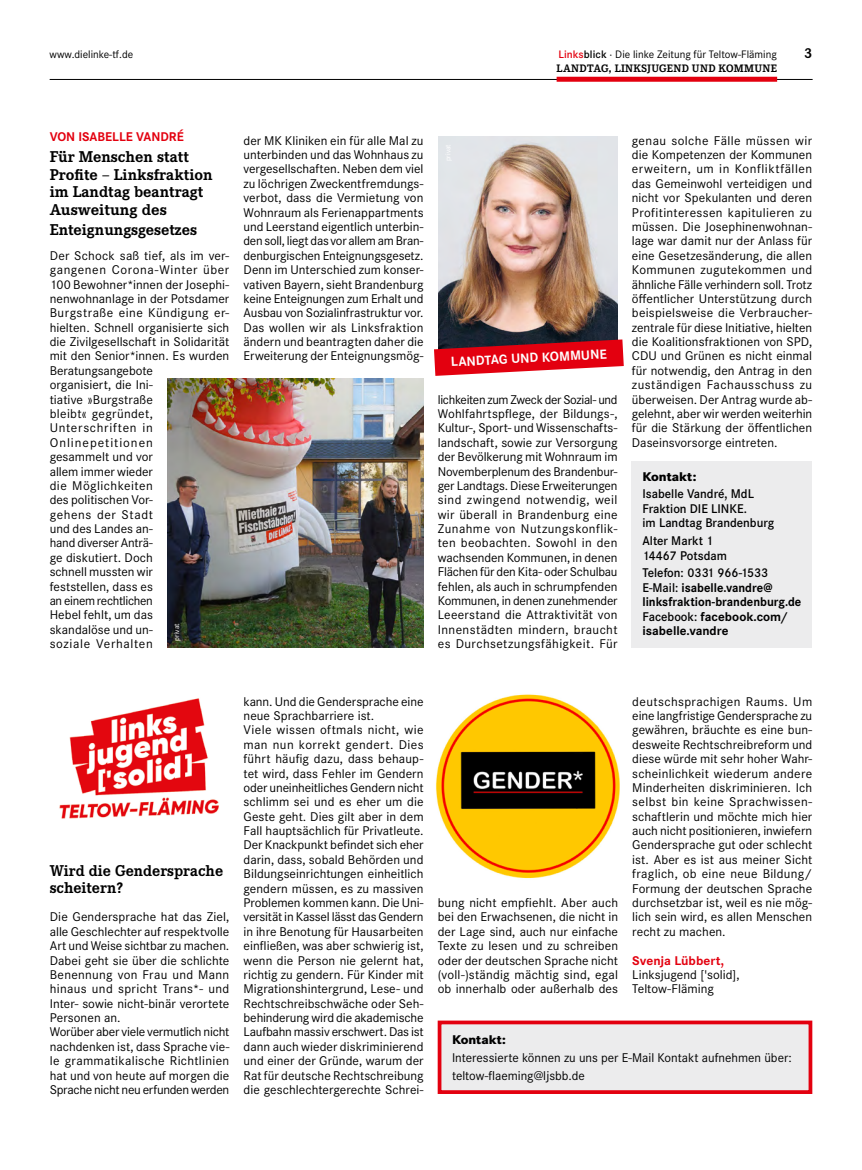
<style>
.page{position:relative;width:862px;height:1170px;background:#fff}
.page>*{position:absolute;margin:0;border:0;box-sizing:border-box;transform-origin:0 0}
.t1{font:700 16.25px/17.5px "Corporate E";color:#000}
.t2{font:700 15px "Corporate E";color:#000}
.t3{font:700 13.75px "Corporate S";color:#fff}
.t4{font:13.12px/14.4px "Corporate S";color:#000}
.t5{font:700 13.12px/14.4px "Corporate S";color:#000;scale:.95 1}
.t6{font:600 13.12px/14.4px "Corporate S";color:#000}
.t7{font:700 13.12px "Corporate S";color:#e3000f}
.t8{font:800 13.12px "Corporate S";color:#000}
.t9{font:11.25px "Corporate S";color:#000}
.t10{font:700 11.25px "Corporate E";letter-spacing:.025em;color:#000}
.t11{font:7.5px "Corporate S";color:#fff}
.s1{font-weight:600;color:#e3000f}
.s2{font-weight:600}
</style>
<div class="page">
<hr style="left:50px;top:79px;width:762px;height:1px;background:#000">
<div style="left:556px;top:77px;width:220px;height:5px;background:#e3000f"></div>
<img style="left:59px;top:698px;width:160px;height:121px">
<div style="left:631px;top:461px;width:180px;height:187px;background:#ececed"></div>
<img style="left:438px;top:136px;width:179px;height:203px">
<svg style="left:434px;top:339px;width:189px;height:37px;background:#ca2936"></svg>
<svg style="left:437px;top:1020px;width:376px;height:74px;background:#ebd0d2"></svg>
<img style="left:436px;top:694px;width:184px;height:184px">
<img style="left:167px;top:379px;width:256px;height:268px">
<p class="t9" style="left:50px;top:48px;width:85px">www.dielinke-tf.de</p>
<p class="t9" style="left:558px;top:48px;width:220px"><span class="s1">Links</span><span class="s2">blick</span> · Die linke Zeitung für Teltow-Fläming</p>
<p class="t2" style="left:804px;top:45px;width:9px">3</p>
<p class="t10" style="left:556px;top:62px;width:222px">LANDTAG, LINKSJUGEND UND KOMMUNE</p>
<p class="t7" style="left:50px;top:129px;width:135px">VON ISABELLE VANDRÉ</p>
<p class="t1" style="left:50px;top:148px;width:164px">Für Menschen statt<br>Profite – Linksfraktion im Landtag beantragt<br>Ausweitung des</p>
<p class="t1" style="left:50px;top:221px;width:149px">Enteignungsgesetzes</p>
<p class="t4" style="left:50px;top:248px;width:181px">Der Schock saß tief, als im ver&shy;gangenen Corona-Winter über<br>100 Bewohner*innen der Josephi&shy;nenwohnanlage in der Potsdamer<br>Burgstraße eine Kündigung er&shy;hielten. Schnell organisierte sich die Zivilgesellschaft in Solidarität mit den Senior*innen. Es wurden<br>Beratungsangebote<br>organisiert, die Ini-<br>tiative »Burgstraße<br>bleibt« gegründet,<br>Unterschriften in<br>Onlinepetitionen<br>gesammelt und vor<br>allem immer wieder<br>die Möglichkeiten<br>des politischen Vor-<br>gehens der Stadt<br>und des Landes an-<br>hand diverser Anträ-<br>ge diskutiert. Doch<br>schnell mussten wir<br>feststellen, dass es<br>an einem rechtlichen<br>Hebel fehlt, um das<br>skandalöse und un-<br>soziale Verhalten</p>
<p class="t11" style="left:172px;top:640px;width:19px;rotate:-90deg">privat</p>
<p class="t4" style="left:243px;top:133px;width:181px;text-align:justify">der MK Kliniken ein für alle Mal zu unterbinden und das Wohnhaus zu vergesellschaften. Neben dem viel zu löchrigen Zweckentfremdungs&shy;verbot, dass die Vermietung von Wohnraum als Ferienappartments und Leerstand eigentlich unterbin&shy;den soll, liegt das vor allem am Bran&shy;denburgischen Enteignungsgesetz.<br>Denn im Unterschied zum konser&shy;vativen Bayern, sieht Brandenburg keine Enteignungen zum Erhalt und Ausbau von Sozialinfrastruktur vor.<br>Das wollen wir als Linksfraktion ändern und beantragten daher die Erweiterung der Enteignungsmög-</p>
<p class="t3" style="left:450px;top:354px;width:157px;rotate:-3deg">LANDTAG UND KOMMUNE</p>
<p class="t4" style="left:437px;top:392px;width:181px;text-align:justify">lichkeiten zum Zweck der Sozial- und Wohlfahrtspflege, der Bildungs-, Kultur-, Sport- und Wissenschafts&shy;landschaft, sowie zur Versorgung der Bevölkerung mit Wohnraum im Novemberplenum des Brandenbur&shy;ger Landtags. Diese Erweiterungen sind zwingend notwendig, weil wir überall in Brandenburg eine Zunahme von Nutzungskonflik&shy;ten beobachten. Sowohl in den wachsenden Kommunen, in denen Flächen für den Kita- oder Schulbau fehlen, als auch in schrumpfenden Kommunen, in denen zunehmender Leeerstand die Attraktivität von Innenstädten mindern, braucht es Durchsetzungsfähigkeit. Für</p>
<p class="t4" style="left:631px;top:133px;width:182px;text-align:justify">genau solche Fälle müssen wir die Kompetenzen der Kommunen erweitern, um in Konfliktfällen das Gemeinwohl verteidigen und nicht vor Spekulanten und deren Profitinteressen kapitulieren zu müssen. Die Josephinenwohnan&shy;lage war damit nur der Anlass für eine Gesetzesänderung, die allen Kommunen zugutekommen und ähnliche Fälle verhindern soll. Trotz öffentlicher Unterstützung durch beispielsweise die Verbraucher&shy;zentrale für diese Initiative, hielten die Koalitionsfraktionen von SPD, CDU und Grünen es nicht einmal für notwendig, den Antrag in den zuständigen Fachausschuss zu überweisen. Der Antrag wurde ab&shy;gelehnt, aber wir werden weiterhin für die Stärkung der öffentlichen Daseinsvorsorge eintreten.</p>
<p class="t8" style="left:642px;top:468px;width:55px">Kontakt:</p>
<p class="t6" style="left:642px;top:487px;width:133px">Isabelle Vandré, MdL<br>Fraktion DIE LINKE.<br>im Landtag Brandenburg</p>
<p class="t6" style="left:642px;top:533px;width:86px">Alter Markt 1<br>14467 Potsdam</p>
<p class="t5" style="left:642px;top:566px;width:168px"><span class="s2">Telefon: 0331 966-1533<br>E-Mail:</span> isabelle.vandre@ linksfraktion-brandenburg.de<br><span class="s2">Facebook:</span> facebook.com/ isabelle.vandre</p>
<p class="t1" style="left:50px;top:861px;width:175px">Wird die Gendersprache scheitern?</p>
<p class="t4" style="left:50px;top:909px;width:181px">Die Gendersprache hat das Ziel, alle Geschlechter auf respektvolle<br>Art und Weise sichtbar zu machen.<br>Dabei geht sie über die schlichte<br>Benennung von Frau und Mann hinaus und spricht Trans*- und<br>Inter- sowie nicht-binär verortete<br>Personen an.<br>Worüber aber viele vermutlich nicht nachdenken ist, dass Sprache vie&shy;le grammatikalische Richtlinien hat und von heute auf morgen die<br>Sprache nicht neu erfunden werden</p>
<p class="t4" style="left:243px;top:694px;width:181px">kann. Und die Gendersprache eine neue Sprachbarriere ist.<br>Viele wissen oftmals nicht, wie man nun korrekt gendert. Dies führt häufig dazu, dass behaup&shy;tet wird, dass Fehler im Gendern oder uneinheitliches Gendern nicht schlimm sei und es eher um die Geste geht. Dies gilt aber in dem Fall hauptsächlich für Privatleute.<br>Der Knackpunkt befindet sich eher darin, dass, sobald Behörden und Bildungseinrichtungen einheitlich gendern müssen, es zu massiven Problemen kommen kann. Die Uni&shy;versität in Kassel lässt das Gendern in ihre Benotung für Hausarbeiten einfließen, was aber schwierig ist, wenn die Person nie gelernt hat, richtig zu gendern. Für Kinder mit Migrationshintergrund, Lese- und Rechtschreibschwäche oder Seh&shy;behinderung wird die akademische Laufbahn massiv erschwert. Das ist dann auch wieder diskriminierend und einer der Gründe, warum der Rat für deutsche Rechtschreibung die geschlechtergerechte Schrei-</p>
<p class="t4" style="left:437px;top:895px;width:182px;text-align:justify">bung nicht empfiehlt. Aber auch bei den Erwachsenen, die nicht in der Lage sind, auch nur einfache Texte zu lesen und zu schreiben oder der deutschen Sprache nicht (voll-)ständig mächtig sind, egal ob innerhalb oder außerhalb des</p>
<p class="t4" style="left:632px;top:694px;width:181px;text-align:justify">deutschsprachigen Raums. Um eine langfristige Gendersprache zu gewähren, bräuchte es eine bun&shy;desweite Rechtschreibreform und diese würde mit sehr hoher Wahr&shy;scheinlichkeit wiederum andere Minderheiten diskriminieren. Ich selbst bin keine Sprachwissen&shy;schaftlerin und möchte mich hier auch nicht positionieren, inwiefern Gendersprache gut oder schlecht ist. Aber es ist aus meiner Sicht fraglich, ob eine neue Bildung/ Formung der deutschen Sprache durchsetzbar ist, weil es nie mög&shy;lich sein wird, es allen Menschen recht zu machen.</p>
<p class="t7" style="left:632px;top:952px;width:93px">Svenja Lübbert,</p>
<p class="t4" style="left:632px;top:967px;width:109px">Linksjugend ['solid],<br>Teltow-Fläming</p>
<p class="t8" style="left:452px;top:1031px;width:55px">Kontakt:</p>
<p class="t4" style="left:452px;top:1048px;width:341px;line-height:17.9px">Interessierte können zu uns per E-Mail Kontakt aufnehmen über: teltow-flaeming@ljsbb.de</p>
</div>
